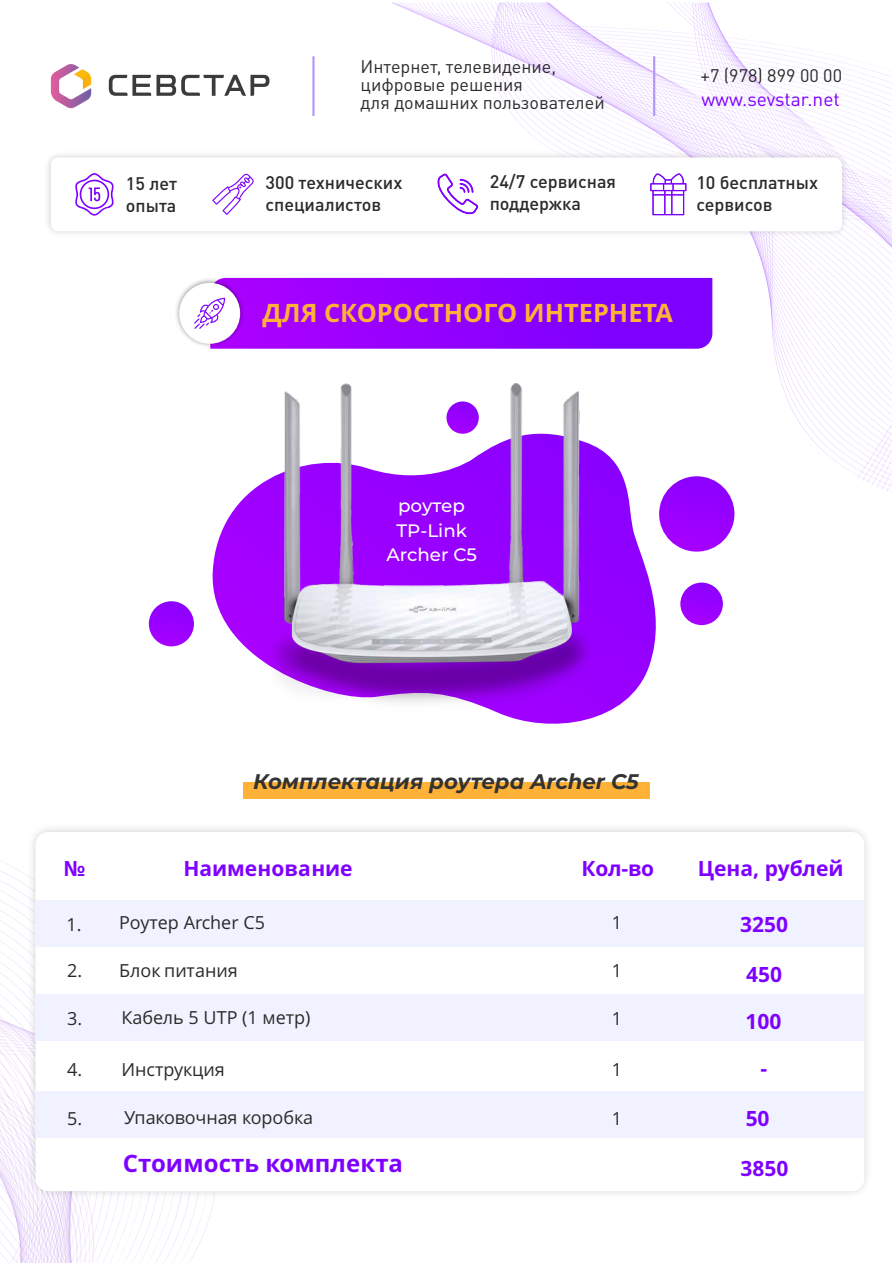
<style>
.page{position:relative;width:893px;height:1263px;background:#fff}
.page>*{position:absolute;margin:0;border:0;box-sizing:border-box;transform-origin:0 0}
.t1{font:700 25.35px "Open Sans";color:#ffb237}
.t2{font:700 24px "Open Sans";color:#7e00ff}
.t3{font:italic 700 21.15px "Montserrat";color:#333}
.t4{font:700 21px "Open Sans";color:#7e00ff}
.t5{font:19.2px "DIN Pro";color:#7e00ff}
.t6{font:18px "Open Sans";color:#2b2a29}
.t7{font:500 18px/21.8px "DIN Pro";color:#2b2a29}
.t8{font:18px/18px "DIN Pro";color:#2b2a29}
.t9{font:500 18px/24.8px "Montserrat";letter-spacing:-.005em;color:#fefefe;text-align:center}
</style>
<div class="page">
<svg style="left:0;top:860px;width:148px;height:403px"></svg>
<svg style="left:391px;top:3px;width:501px;height:476px"></svg>
<img style="left:176px;top:277px;width:73px;height:65px">
<div style="left:179px;top:283px;width:61px;height:61px;background:#fff;border-radius:50%"></div>
<svg style="left:194px;top:278px;width:518px;height:71px;background:#9611fe"></svg>
<img style="left:21px;top:828px;width:846px;height:377px">
<div style="left:36px;top:832px;width:828px;height:359px;background:#fff;border-radius:12px"></div>
<div style="left:36px;top:900px;width:828px;height:47px;background:#f0f3ff"></div>
<div style="left:243px;top:782px;width:407px;height:17px;background:#ffb237"></div>
<div style="left:36px;top:994px;width:828px;height:47px;background:#f0f3ff"></div>
<div style="left:36px;top:1091px;width:828px;height:47px;background:#f0f3ff"></div>
<svg style="left:212px;top:426px;width:457px;height:298px"></svg>
<img style="left:239px;top:374px;width:392px;height:346px">
<svg style="left:446px;top:401px;width:33px;height:33px"></svg>
<div style="left:659px;top:476px;width:75px;height:76px;background:linear-gradient(to bottom,#8c02ff,#a805ff);border-radius:50%"></div>
<div style="left:149px;top:601px;width:45px;height:45px;background:linear-gradient(to right,#9c01ff,#9704ff);border-radius:50%"></div>
<svg style="left:680px;top:583px;width:43px;height:42px"></svg>
<img style="left:47px;top:146px;width:806px;height:96px">
<div style="left:51px;top:157px;width:791px;height:74px;background:#fff;border-radius:8px"></div>
<svg style="left:650px;top:173px;width:36px;height:42px"></svg>
<svg style="left:212px;top:173px;width:42px;height:42px"></svg>
<svg style="left:437px;top:174px;width:41px;height:40px"></svg>
<svg style="left:75px;top:173px;width:39px;height:43px"></svg>
<hr style="left:312px;top:56px;width:3px;height:60px;background:#b295f7">
<hr style="left:653px;top:56px;width:2px;height:60px;background:#b295f7">
<svg style="left:109px;top:75px;width:160px;height:21px"></svg>
<svg style="left:51px;top:64px;width:40px;height:44px"></svg>
<p class="t7" style="left:126px;top:174px;width:53px">15 лет опыта</p>
<p class="t8" style="left:361px;top:60px;width:246px">Интернет, телевидение, цифровые решения<br>для домашних пользователей</p>
<p class="t8" style="left:701px;top:68px;width:143px">+7 (978) 899 00 00</p>
<p class="t5" style="left:701px;top:92px;width:140px">www.sevstar.net</p>
<p class="t7" style="left:265px;top:173px;width:138px">300 технических специалистов</p>
<p class="t7" style="left:490px;top:173px;width:128px">24/7 сервисная поддержка</p>
<p class="t7" style="left:696px;top:174px;width:123px">10 бесплатных сервисов</p>
<h1 class="t1" style="left:262px;top:303px;width:412px">ДЛЯ СКОРОСТНОГО ИНТЕРНЕТА</h1>
<p class="t9" style="left:386px;top:493px;width:92px">роутер<br>TP-Link<br>Archer C5</p>
<p class="t3" style="left:253px;top:768px;width:387px">Комплектация роутера Archer C5</p>
<p class="t4" style="left:64px;top:860px;width:23px">№</p>
<p class="t4" style="left:183px;top:860px;width:171px">Наименование</p>
<p class="t4" style="left:581px;top:860px;width:74px">Кол-во</p>
<p class="t4" style="left:698px;top:860px;width:147px">Цена, рублей</p>
<p class="t6" style="left:67px;top:915px;width:200px">1. Роутер Archer C5</p>
<p class="t6" style="left:612px;top:915px;width:12px">1</p>
<p class="t4" style="left:740px;top:916px;width:49px">3250</p>
<p class="t6" style="left:67px;top:963px;width:17px">2.</p>
<p class="t6" style="left:67px;top:1011px;width:17px">3.</p>
<p class="t6" style="left:67px;top:1062px;width:17px">4.</p>
<p class="t6" style="left:119px;top:963px;width:120px">Блок питания</p>
<p class="t6" style="left:122px;top:1010px;width:190px">Кабель 5 UTP (1 метр)</p>
<p class="t6" style="left:122px;top:1062px;width:105px">Инструкция</p>
<p class="t6" style="left:612px;top:963px;width:12px">1</p>
<p class="t6" style="left:612px;top:1011px;width:12px">1</p>
<p class="t6" style="left:612px;top:1062px;width:12px">1</p>
<p class="t4" style="left:746px;top:965px;width:37px">450</p>
<p class="t4" style="left:746px;top:1012px;width:37px">100</p>
<p class="t4" style="left:760px;top:1060px;width:8px">-</p>
<p class="t6" style="left:67px;top:1110px;width:247px">5. Упаковочная коробка</p>
<p class="t6" style="left:612px;top:1111px;width:12px">1</p>
<p class="t4" style="left:746px;top:1110px;width:25px">50</p>
<h2 class="t2" style="left:123px;top:1154px;width:282px">Стоимость комплекта</h2>
<p class="t4" style="left:740px;top:1159px;width:49px">3850</p>
</div>
